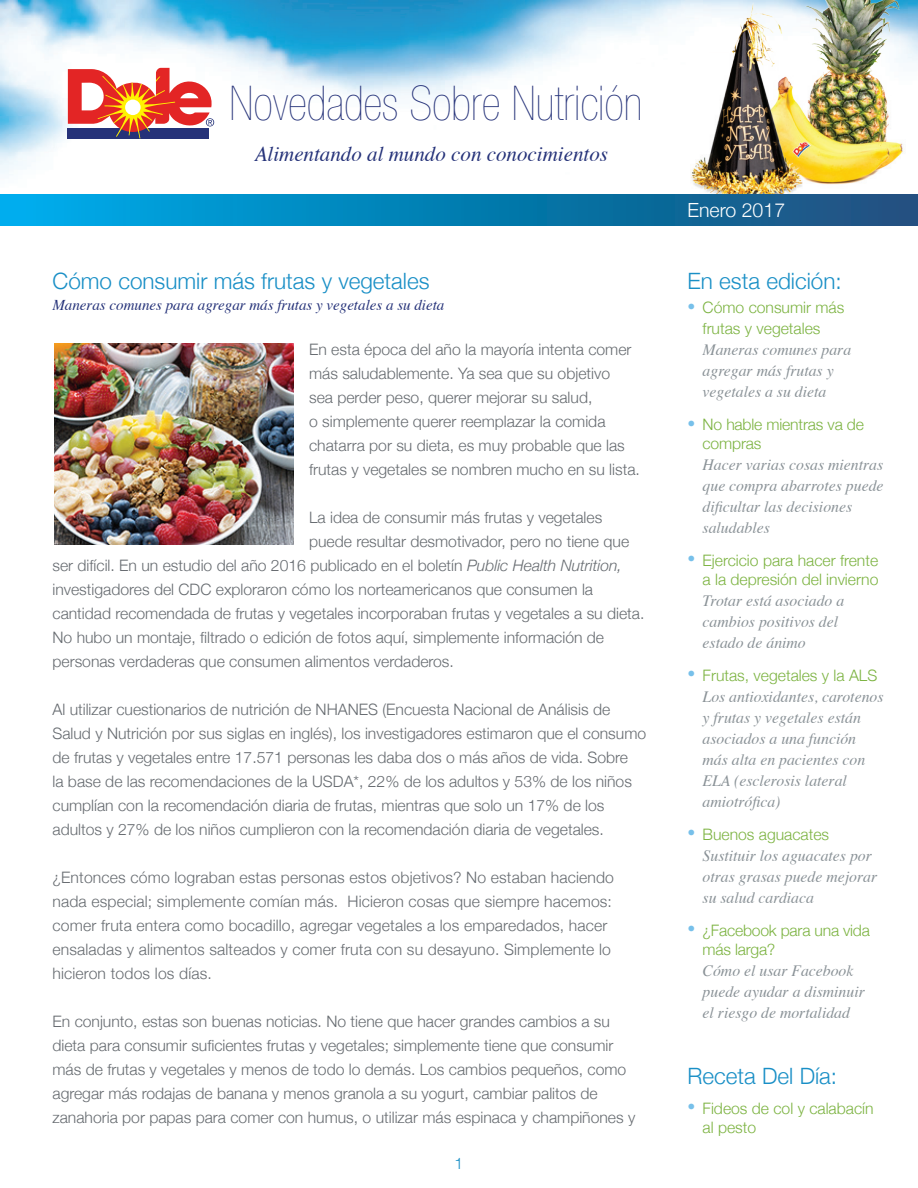
<style>
.page{position:relative;width:918px;height:1188px;background:#fff}
.page>*{position:absolute;margin:0;border:0;box-sizing:border-box;transform-origin:0 0}
.t1{font:900 condensed 48px "Helvetica Neue";color:#253279}
.t2{font:300 22.5px "Helvetica Neue";color:#198fc6}
.t3{font:italic 21px "Times";color:#253279}
.t4{font:300 19.5px "Helvetica Neue";color:#fff}
.t5{font:300 15.75px/24px "Helvetica Neue";color:#666b70}
.t6{font:italic 15.75px/21px "Times";color:#8a9297}
.t7{font:300 15.75px/18.9px "Helvetica Neue";color:#7cb341}
.t8{font:300 15.75px "Helvetica Neue";color:#198fc6}
.t9{font:italic 15px "Times";color:#253279}
.s1{font-style:italic}
.s2{color:#77c0ea}
</style>
<div class="page">
<img style="left:0;top:0;width:649px;height:175px">
<img style="left:649px;top:0;width:269px;height:194px">
<svg style="left:68px;top:68px;width:147px;height:70px"></svg>
<div style="left:125px;top:100px;width:16px;height:15px;background:#fff;border-radius:50%"></div>
<div style="left:178px;top:145px;width:430px;height:27px;background:#fff"></div>
<div style="left:0;top:194px;width:918px;height:32px;background:linear-gradient(to right,#00adeb,#1a4e7a)"></div>
<img style="left:54px;top:344px;width:239px;height:200px">
<h1 class="t1" style="left:230px;top:77px;width:415px">Novedades Sobre Nutrición</h1>
<h3 class="t3" style="left:255px;top:135px;width:355px">Alimentando al mundo con conocimientos</h3>
<h2 class="t2" style="left:52px;top:263px;width:379px">Cómo consumir más frutas y vegetales</h2>
<p class="t9" style="left:52px;top:292px;width:393px">Maneras comunes para agregar más frutas y vegetales a su dieta</p>
<p class="t5" style="left:309px;top:336px;width:332px">En esta época del año la mayoría intenta comer más saludablemente. Ya sea que su objetivo<br>sea perder peso, querer mejorar su salud,<br>o simplemente querer reemplazar la comida chatarra por su dieta, es muy probable que las frutas y vegetales se nombren mucho en su lista.</p>
<p class="t5" style="left:309px;top:504px;width:295px">La idea de consumir más frutas y vegetales</p>
<p class="t5" style="left:309px;top:528px;width:322px">puede resultar desmotivador, pero no tiene que</p>
<p class="t5" style="left:52px;top:552px;width:571px">ser difícil. En un estudio del año 2016 publicado en el boletín <span class="s1">Public Health Nutrition,</span></p>
<p class="t5" style="left:52px;top:576px;width:542px">investigadores del CDC exploraron cómo los norteamericanos que consumen la</p>
<p class="t5" style="left:52px;top:600px;width:593px">cantidad recomendada de frutas y vegetales incorporaban frutas y vegetales a su dieta.</p>
<p class="t5" style="left:52px;top:624px;width:553px">No hubo un montaje, filtrado o edición de fotos aquí, simplemente información de</p>
<p class="t5" style="left:52px;top:648px;width:403px">personas verdaderas que consumen alimentos verdaderos.</p>
<p class="t5" style="left:52px;top:696px;width:595px">Al utilizar cuestionarios de nutrición de NHANES (Encuesta Nacional de Análisis de Salud y Nutrición por sus siglas en inglés), los investigadores estimaron que el consumo de frutas y vegetales entre 17.571 personas les daba dos o más años de vida. Sobre<br>la base de las recomendaciones de la USDA*, 22% de los adultos y 53% de los niños cumplían con la recomendación diaria de frutas, mientras que solo un 17% de los adultos y 27% de los niños cumplieron con la recomendación diaria de vegetales.</p>
<p class="t5" style="left:52px;top:864px;width:563px">¿Entonces cómo lograban estas personas estos objetivos? No estaban haciendo nada especial; simplemente comían más. Hicieron cosas que siempre hacemos: comer fruta entera como bocadillo, agregar vegetales a los emparedados, hacer ensaladas y alimentos salteados y comer fruta con su desayuno. Simplemente lo hicieron todos los días.</p>
<p class="t5" style="left:52px;top:1008px;width:584px">En conjunto, estas son buenas noticias. No tiene que hacer grandes cambios a su dieta para consumir suficientes frutas y vegetales; simplemente tiene que consumir más de frutas y vegetales y menos de todo lo demás. Los cambios pequeños, como agregar más rodajas de banana y menos granola a su yogurt, cambiar palitos de zanahoria por papas para comer con humus, o utilizar más espinaca y champiñones y</p>
<p class="t8" style="left:455px;top:1151px;width:10px">1</p>
<p class="t4" style="left:688px;top:194px;width:99px">Enero 2017</p>
<h2 class="t2" style="left:688px;top:263px;width:156px">En esta edición:</h2>
<p class="t7" style="left:688px;top:296px;width:158px;line-height:21px;text-align:center"><span class="s2">•</span> Cómo consumir más frutas y vegetales</p>
<p class="t6" style="left:703px;top:338px;width:150px">Maneras comunes para agregar más frutas y vegetales a su dieta</p>
<p class="t7" style="left:703px;top:414px;width:163px;text-indent:-15px"><span class="s2">•</span> No hable mientras va de compras</p>
<p class="t6" style="left:703px;top:453px;width:182px">Hacer varias cosas mientras que compra abarrotes puede dificultar las decisiones saludables</p>
<p class="t7" style="left:688px;top:550px;width:192px;text-align:right"><span class="s2">•</span> Ejercicio para hacer frente a la depresión del invierno</p>
<p class="t6" style="left:703px;top:589px;width:143px">Trotar está asociado a cambios positivos del estado de ánimo</p>
<p class="t7" style="left:688px;top:665px;width:191px"><span class="s2">•</span> Frutas, vegetales y la ALS</p>
<p class="t6" style="left:703px;top:685px;width:182px">Los antioxidantes, carotenos y frutas y vegetales están asociados a una función más alta en pacientes con<br>ELA (esclerosis lateral amiotrófica)</p>
<p class="t7" style="left:688px;top:824px;width:143px"><span class="s2">•</span> Buenos aguacates</p>
<p class="t6" style="left:703px;top:844px;width:176px">Sustituir los aguacates por otras grasas puede mejorar su salud cardiaca</p>
<p class="t7" style="left:703px;top:920px;width:169px;text-indent:-15px"><span class="s2">•</span> ¿Facebook para una vida más larga?</p>
<p class="t6" style="left:703px;top:959px;width:164px">Cómo el usar Facebook puede ayudar a disminuir el riesgo de mortalidad</p>
<h2 class="t2" style="left:688px;top:1058px;width:151px">Receta Del Día:</h2>
<p class="t7" style="left:703px;top:1098px;width:172px;text-indent:-15px"><span class="s2">•</span> Fideos de col y calabacín al pesto</p>
</div>
